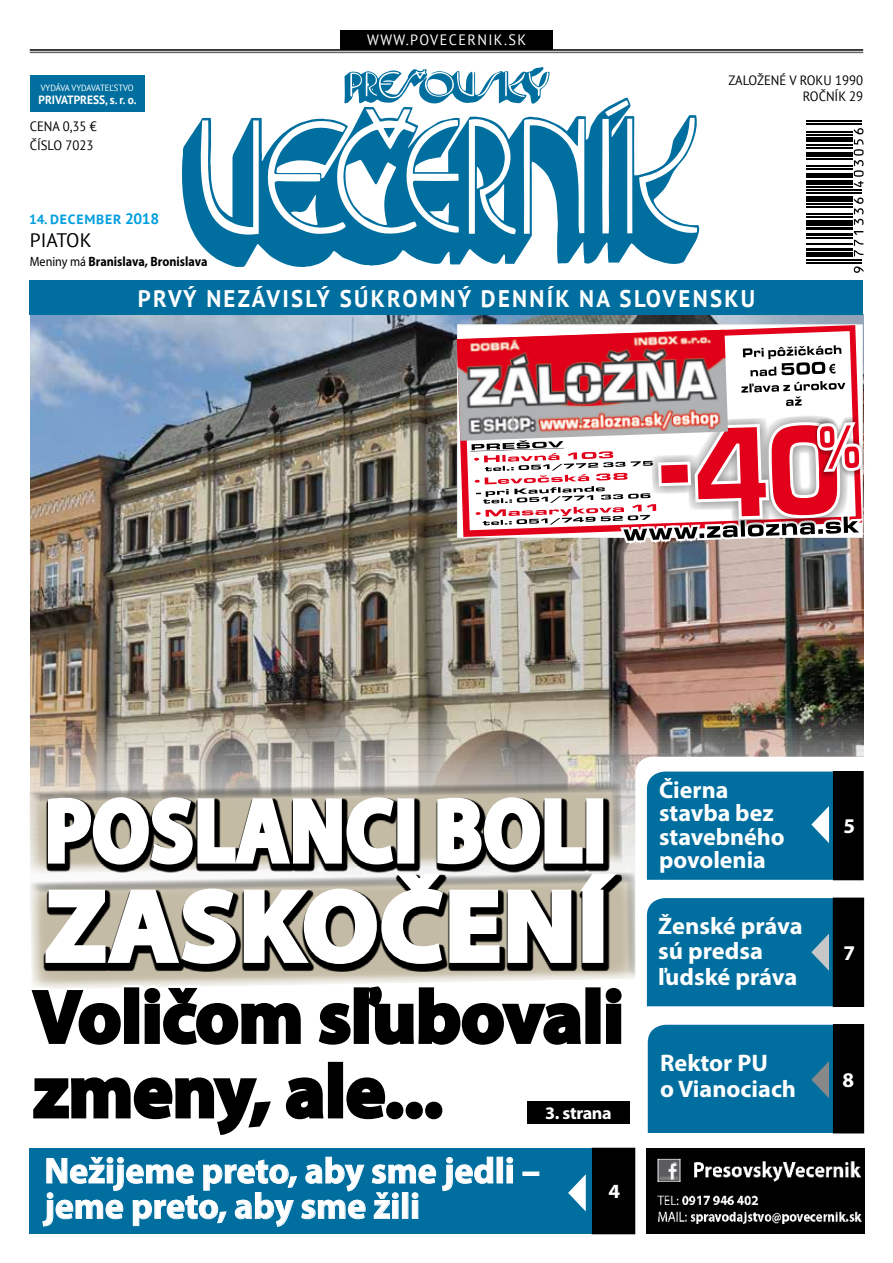
<style>
.page{position:relative;width:893px;height:1263px;background:#fff}
.page>*{position:absolute;margin:0;border:0;box-sizing:border-box;transform-origin:0 0}
.t1{font:700 101.4px "Myriad Pro";letter-spacing:.02em;color:#fff;scale:1.04 1}
.t2{font:700 89.7px "Myriad Pro";letter-spacing:.02em;color:#fff;scale:.88 1}
.t3{font:700 74.25px/74.6px "Myriad Pro";color:#000}
.t4{font:700 36.3px/35.4px "Myriad Pro";color:#fff}
.t5{font:700 24px/23.4px "Myriad Pro";color:#fff}
.t6{font:700 24px "PT Sans";letter-spacing:.1em;color:#fff;scale:.95 1}
.t7{font:700 21px "Myriad Pro";color:#fff}
.t8{font:700 20.1px "Myriad Pro";color:#fff;scale:1.04 1}
.t9{font:19.5px "PT Sans";color:#000}
.t10{font:700 17.7px "Myriad Pro";letter-spacing:-.02em;color:#fff}
.t11{font:15px "PT Sans";letter-spacing:.1em;color:#fff;scale:.95 1}
.t12{font:13.5px/16.5px "PT Sans";color:#000;text-align:right;scale:.95 1}
.t13{font:700 13.5px "Myriad Pro";color:#000;scale:.9 1}
.t14{font:700 13.35px "PT Sans";letter-spacing:.06em;color:#009ee0}
.t15{font:700 12px "PT Sans";color:#fff;scale:.95 1}
.t16{font:9px "PT Sans";color:#fff;scale:.95 1}
.s1{font-size:15px}
.s2{font-weight:400}
</style>
<div class="page">
<img style="left:31px;top:315px;width:832px;height:553px">
<svg style="left:181px;top:98px;width:519px;height:169px"></svg>
<svg style="left:384px;top:128px;width:11px;height:10px"></svg>
<svg style="left:344px;top:67px;width:205px;height:39px"></svg>
<hr style="left:30px;top:49px;width:833px;height:2px;background:#000">
<hr style="left:30px;top:52px;width:833px;height:1px;background:#646567">
<div style="left:340px;top:30px;width:213px;height:19px;background:#000"></div>
<div style="left:30px;top:75px;width:115px;height:37px;background:#006f9f"></div>
<div style="left:30px;top:281px;width:833px;height:34px;background:#006f9f"></div>
<div style="left:592px;top:1148px;width:45px;height:86px;background:#000"></div>
<div style="left:30px;top:1148px;width:562px;height:86px;background:#006f9f"></div>
<svg style="left:442px;top:1156px;width:52px;height:35px"></svg>
<div style="left:497px;top:1157px;width:6px;height:26px;border:1px solid #fff"></div>
<svg style="left:506px;top:1157px;width:7px;height:27px"></svg>
<div style="left:523px;top:1172px;width:16px;height:4px;border:1px solid #fff"></div>
<svg style="left:42px;top:1156px;width:394px;height:71px"></svg>
<svg style="left:568px;top:1174px;width:18px;height:37px"></svg>
<svg style="left:806px;top:120px;width:58px;height:152px"></svg>
<hr style="left:806px;top:262px;width:55px;height:1px;background:#000">
<hr style="left:806px;top:259px;width:55px;height:1px;background:#000">
<hr style="left:806px;top:253px;width:46px;height:4px;background:#000">
<hr style="left:806px;top:248px;width:46px;height:3px;background:#000">
<hr style="left:806px;top:244px;width:46px;height:1px;background:#000">
<hr style="left:806px;top:238px;width:46px;height:1px;background:#000">
<hr style="left:806px;top:233px;width:46px;height:3px;background:#000">
<hr style="left:806px;top:227px;width:46px;height:3px;background:#000">
<div style="left:806px;top:220px;width:46px;height:5px;background:#000"></div>
<hr style="left:806px;top:217px;width:46px;height:1px;background:#000">
<hr style="left:806px;top:214px;width:46px;height:1px;background:#000">
<hr style="left:806px;top:206px;width:46px;height:1px;background:#000">
<hr style="left:806px;top:203px;width:46px;height:1px;background:#000">
<div style="left:806px;top:196px;width:46px;height:5px;background:#000"></div>
<hr style="left:806px;top:193px;width:55px;height:1px;background:#000">
<hr style="left:806px;top:190px;width:55px;height:1px;background:#000">
<hr style="left:806px;top:187px;width:46px;height:1px;background:#000">
<hr style="left:806px;top:181px;width:46px;height:4px;background:#000">
<hr style="left:806px;top:173px;width:46px;height:4px;background:#000">
<hr style="left:806px;top:169px;width:46px;height:1px;background:#000">
<hr style="left:806px;top:166px;width:46px;height:1px;background:#000">
<hr style="left:806px;top:158px;width:46px;height:1px;background:#000">
<hr style="left:806px;top:152px;width:46px;height:4px;background:#000">
<hr style="left:806px;top:147px;width:46px;height:2px;background:#000">
<hr style="left:806px;top:145px;width:46px;height:1px;background:#000">
<hr style="left:806px;top:137px;width:46px;height:4px;background:#000">
<hr style="left:806px;top:134px;width:46px;height:1px;background:#000">
<hr style="left:806px;top:131px;width:46px;height:1px;background:#000">
<hr style="left:806px;top:123px;width:55px;height:2px;background:#000">
<hr style="left:806px;top:120px;width:55px;height:2px;background:#000">
<svg style="left:854px;top:266px;width:9px;height:7px"></svg>
<svg style="left:854px;top:231px;width:9px;height:25px"></svg>
<svg style="left:854px;top:197px;width:9px;height:28px"></svg>
<svg style="left:854px;top:128px;width:9px;height:59px"></svg>
<svg style="left:29px;top:778px;width:594px;height:90px;background:#b9b4ad"></svg>
<svg style="left:30px;top:868px;width:605px;height:116px;background:#dad6ca"></svg>
<svg style="left:635px;top:757px;width:230px;height:478px"></svg>
<div style="left:833px;top:898px;width:31px;height:108px;background:#000"></div>
<div style="left:833px;top:1025px;width:31px;height:108px;background:#000"></div>
<div style="left:647px;top:898px;width:186px;height:108px;background:#006f9f"></div>
<div style="left:833px;top:771px;width:30px;height:109px;background:#000"></div>
<div style="left:647px;top:771px;width:186px;height:109px;background:#006f9f"></div>
<div style="left:648px;top:1025px;width:185px;height:108px;background:#006f9f"></div>
<div style="left:527px;top:1101px;width:103px;height:23px;background:#000"></div>
<img style="left:646px;top:1148px;width:218px;height:86px">
<svg style="left:44px;top:967px;width:578px;height:5px;background:#58544b"></svg>
<svg style="left:43px;top:794px;width:580px;height:173px"></svg>
<div style="left:28px;top:984px;width:599px;height:157px;background:#fff"></div>
<svg style="left:31px;top:987px;width:90px;height:58px"></svg>
<div style="left:124px;top:987px;width:15px;height:57px;border:4px solid #000"></div>
<svg style="left:143px;top:986px;width:158px;height:59px"></svg>
<svg style="left:318px;top:986px;width:263px;height:59px"></svg>
<div style="left:585px;top:987px;width:16px;height:57px;border:4px solid #000"></div>
<svg style="left:605px;top:988px;width:17px;height:56px"></svg>
<svg style="left:33px;top:1077px;width:238px;height:58px"></svg>
<svg style="left:285px;top:1077px;width:39px;height:43px"></svg>
<div style="left:328px;top:1062px;width:15px;height:56px;border:4px solid #000"></div>
<svg style="left:346px;top:1077px;width:41px;height:43px"></svg>
<div style="left:386px;top:1102px;width:17px;height:17px;border:4px solid #000;border-radius:50%"></div>
<div style="left:406px;top:1102px;width:17px;height:17px;border:4px solid #000;border-radius:50%"></div>
<div style="left:425px;top:1102px;width:17px;height:17px;border:4px solid #000;border-radius:50%"></div>
<svg style="left:470px;top:315px;width:394px;height:238px"></svg>
<img style="left:457px;top:330px;width:271px;height:111px">
<p class="t16" style="left:41px;top:82px;width:99px">VYDÁVA VYDAVATEĽSTVO</p>
<p class="t15" style="left:39px;top:92px;width:105px">PRIVATPRESS, s. r. o.</p>
<p class="t12" style="left:30px;top:116px;width:72px;line-height:19.5px;text-align:left">CENA 0,35 €<br>ČÍSLO 7023</p>
<p class="t14" style="left:29px;top:210px;width:131px">14. DECEMBER <span class="s1">2018</span></p>
<p class="t11" style="left:367px;top:30px;width:169px">WWW.POVECERNIK.SK</p>
<p class="t12" style="left:729px;top:71px;width:143px">ZALOŽENÉ V ROKU 1990<br>ROČNÍK 29</p>
<p class="t9" style="left:30px;top:228px;width:63px">PIATOK</p>
<p class="t13" style="left:30px;top:253px;width:199px"><span class="s2">Meniny má</span> Branislava, Bronislava</p>
<p class="t6" style="left:138px;top:283px;width:651px">PRVÝ NEZÁVISLÝ SÚKROMNÝ DENNÍK NA SLOVENSKU</p>
<h2 class="t2" style="left:45px;top:772px;width:639px">POSLANCI BOLI</h2>
<h1 class="t1" style="left:45px;top:860px;width:542px">ZASKOČENÍ</h1>
<h3 class="t3" style="left:33px;top:977px;width:592px">Voličom sľubovali zmeny, ale...</h3>
<p class="t10" style="left:545px;top:1101px;width:68px">3. strana</p>
<h3 class="t4" style="left:44px;top:1152px;width:497px">Nežijeme preto, aby sme jedli – jeme preto, aby sme žili</h3>
<p class="t8" style="left:608px;top:1178px;width:13px">4</p>
<p class="t5" style="left:659px;top:777px;width:127px">Čierna stavba bez stavebného povolenia</p>
<p class="t5" style="left:658px;top:912px;width:146px;line-height:25.5px">Ženské práva sú predsa ľudské práva</p>
<p class="t5" style="left:660px;top:1049px;width:137px;line-height:26.5px">Rektor PU<br>o Vianociach</p>
<p class="t7" style="left:844px;top:812px;width:13px">5</p>
<p class="t7" style="left:843px;top:939px;width:13px">7</p>
<p class="t7" style="left:842px;top:1066px;width:13px">8</p>
</div>
